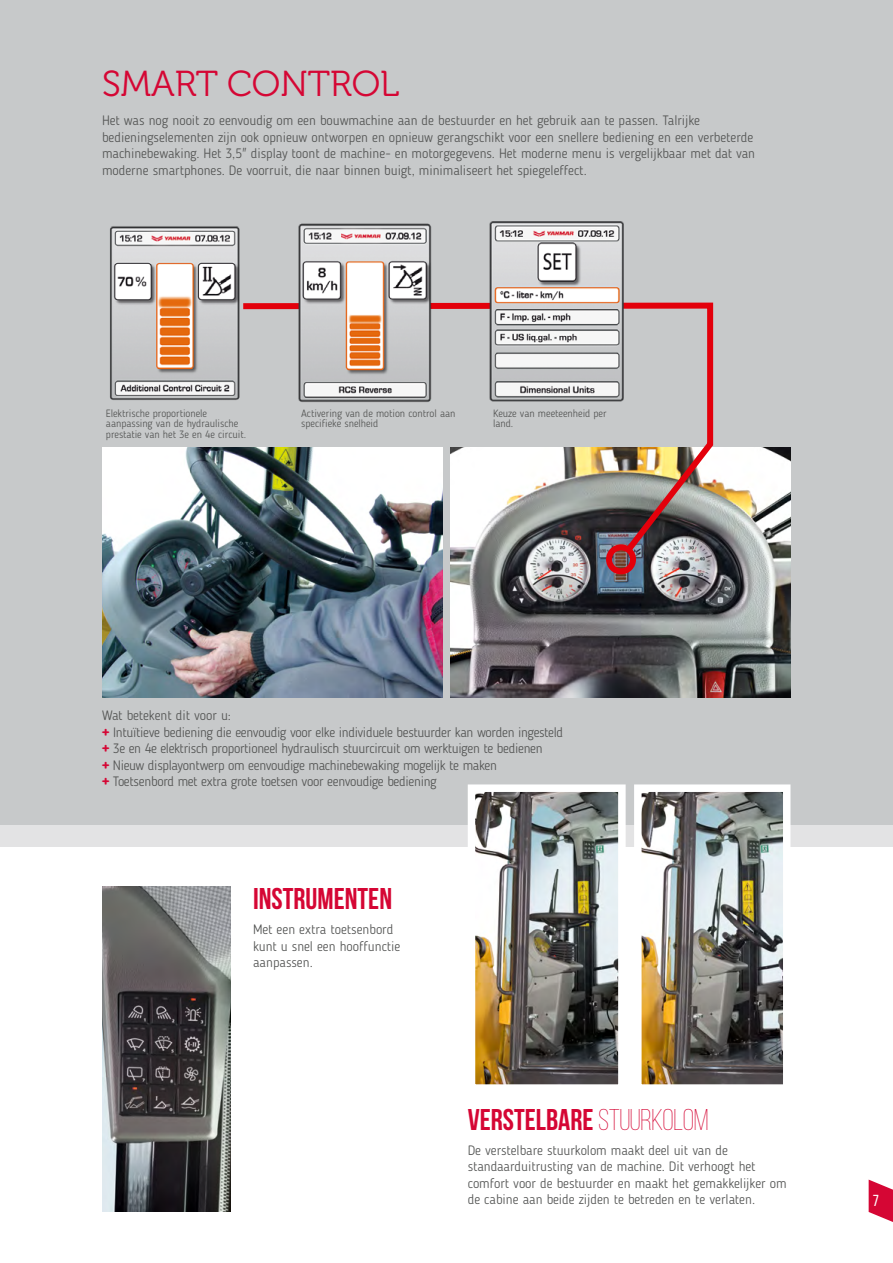
<style>
.page{position:relative;width:893px;height:1263px;background:#fff}
.page>*{position:absolute;margin:0;border:0;box-sizing:border-box;transform-origin:0 0}
.t1{font:36px "Museo 300";color:#d50634}
.t2{font:700 30px "Bebas Neue";color:#d50634}
.t3{font:15.9px "Bebas Neue";color:#fff}
.t4{font:300 13.5px/16.5px "Blogger Sans";color:#535453}
.t5{font:300 13.5px/16.5px "Blogger Sans";letter-spacing:-.02em;color:#535453}
.t6{font:300 10.5px/10.5px "Blogger Sans";color:#535453}
.s1{font-weight:700;color:#d50634}
.s2{font-weight:300}
</style>
<div class="page">
<div style="left:0;top:0;width:893px;height:825px;background:#c7c9ca"></div>
<div style="left:0;top:825px;width:893px;height:21px;background:#e3e3e4"></div>
<img style="left:102px;top:447px;width:340px;height:250px">
<img style="left:451px;top:447px;width:340px;height:250px">
<img style="left:464px;top:784px;width:165px;height:301px">
<img style="left:630px;top:784px;width:164px;height:301px">
<img style="left:102px;top:887px;width:129px;height:325px">
<img style="left:237px;top:302px;width:479px;height:256px">
<div style="left:606px;top:544px;width:30px;height:30px;border:6px solid #e3000b;border-radius:50%"></div>
<img style="left:110px;top:226px;width:133px;height:179px">
<img style="left:297px;top:223px;width:137px;height:183px">
<img style="left:488px;top:221px;width:137px;height:185px">
<svg style="left:869px;top:1179px;width:24px;height:43px"></svg>
<h1 class="t1" style="left:102px;top:64px;width:299px">SMART CONTROL</h1>
<p class="t4" style="left:102px;top:112px;width:654px">Het was nog nooit zo eenvoudig om een bouwmachine aan de bestuurder en het gebruik aan te passen. Talrijke bedieningselementen zijn ook opnieuw ontworpen en opnieuw gerangschikt voor een snellere bediening en een verbeterde machinebewaking. Het 3,5" display toont de machine- en motorgegevens. Het moderne menu is vergelijkbaar met dat van moderne smartphones. De voorruit, die naar binnen buigt, minimaliseert het spiegeleffect.</p>
<p class="t6" style="left:106px;top:408px;width:142px">Elektrische proportionele aanpassing van de hydraulische prestatie van het 3e en 4e circuit.</p>
<p class="t6" style="left:301px;top:408px;width:156px">Activering van de motion control aan specifieke snelheid</p>
<p class="t6" style="left:493px;top:408px;width:115px">Keuze van meeteenheid per land.</p>
<p class="t5" style="left:102px;top:707px;width:463px">Wat betekent dit voor u:<br><span class="s1">+</span> Intuïtieve bediening die eenvoudig voor elke individuele bestuurder kan worden ingesteld <span class="s1">+</span> 3e en 4e elektrisch proportioneel hydraulisch stuurcircuit om werktuigen te bedienen<br><span class="s1">+</span> Nieuw displayontwerp om eenvoudige machinebewaking mogelijk te maken<br><span class="s1">+</span> Toetsenbord met extra grote toetsen voor eenvoudige bediening</p>
<h2 class="t2" style="left:253px;top:882px;width:141px">INSTRUMENTEN</h2>
<p class="t4" style="left:253px;top:921px;width:149px">Met een extra toetsenbord kunt u snel een hooffunctie aanpassen.</p>
<h2 class="t2" style="left:468px;top:1103px;width:242px">VERSTELBARE <span class="s2">STUURKOLOM</span></h2>
<p class="t4" style="left:468px;top:1142px;width:320px">De verstelbare stuurkolom maakt deel uit van de standaarduitrusting van de machine. Dit verhoogt het comfort voor de bestuurder en maakt het gemakkelijker om de cabine aan beide zijden te betreden en te verlaten.</p>
<p class="t3" style="left:873px;top:1192px;width:8px">7</p>
</div>
